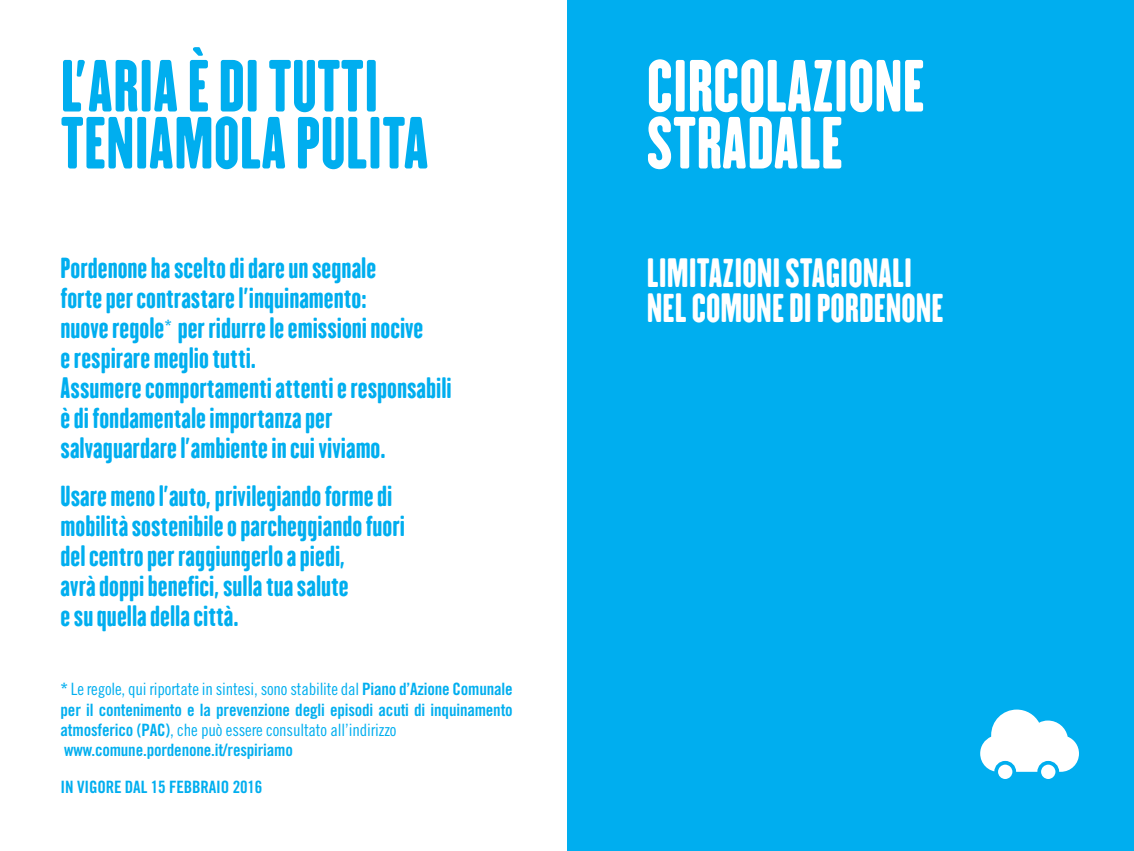
<style>
.page{position:relative;width:1134px;height:851px;background:#fff}
.page>*{position:absolute;margin:0;border:0;box-sizing:border-box;transform-origin:0 0}
.t1{font:65.2px/57px "H.H.Samuel";color:#00aeef}
.t2{font:65.2px/57px "H.H.Samuel";color:#fff}
.t3{font:36px/34px "H.H.Samuel";color:#fff}
.t4{font:26px/30px "H.H.Samuel";color:#00aeef}
.t5{font:17px "Trade Gothic Cond Eighteen";letter-spacing:-.01em;color:#00aeef}
.t6{font:17px/36.4px "Trade Gothic Bold Cond Twenty";letter-spacing:-.01em;color:#00aeef}
.s1{font-family:"Trade Gothic Bold Cond Twenty"}
</style>
<div class="page">
<div style="left:567px;top:0;width:567px;height:850px;background:#00aeef"></div>
<svg style="left:980px;top:709px;width:99px;height:62px"></svg>
<div style="left:996px;top:762px;width:18px;height:18px;background:#fff;border-radius:50%"></div>
<div style="left:994px;top:760px;width:22px;height:22px;border:4px solid #00aeef;border-radius:50%"></div>
<div style="left:1039px;top:762px;width:18px;height:18px;background:#fff;border-radius:50%"></div>
<div style="left:1037px;top:760px;width:22px;height:22px;border:4px solid #00aeef;border-radius:50%"></div>
<h1 class="t1" style="left:61px;top:56px;width:370px">L’ARIA È DI TUTTI<br>TENIAMOLA PULITA</h1>
<p class="t4" style="left:61px;top:252px;width:393px">Pordenone ha scelto di dare un segnale<br>forte per contrastare l’inquinamento:<br>nuove regole<sup>*</sup> per ridurre le emissioni nocive<br>e respirare meglio tutti.<br>Assumere comportamenti attenti e responsabili è di fondamentale importanza per salvaguardare l’ambiente in cui viviamo.</p>
<p class="t4" style="left:61px;top:480px;width:346px">Usare meno l’auto, privilegiando forme di mobilità sostenibile o parcheggiando fuori del centro per raggiungerlo a piedi,<br>avrà doppi benefici, sulla tua salute<br>e su quella della città.</p>
<p class="t5" style="left:61px;top:678px;width:454px"><span class="s1">*</span> Le regole, qui riportate in sintesi, sono stabilite dal <span class="s1">Piano d’Azione Comunale</span></p>
<p class="t6" style="left:61px;top:691px;width:454px">per il contenimento e la prevenzione degli episodi acuti di inquinamento</p>
<p class="t5" style="left:61px;top:719px;width:337px"><span class="s1">atmosferico (PAC)</span>, che può essere consultato all’indirizzo</p>
<p class="t6" style="left:61px;top:731px;width:234px">www.comune.pordenone.it/respiriamo<br>IN VIGORE DAL 15 FEBBRAIO 2016</p>
<h1 class="t2" style="left:647px;top:56px;width:279px">CIRCOLAZIONE<br>STRADALE</h1>
<h2 class="t3" style="left:647px;top:255px;width:298px">LIMITAZIONI STAGIONALI<br>NEL COMUNE DI PORDENONE</h2>
</div>
